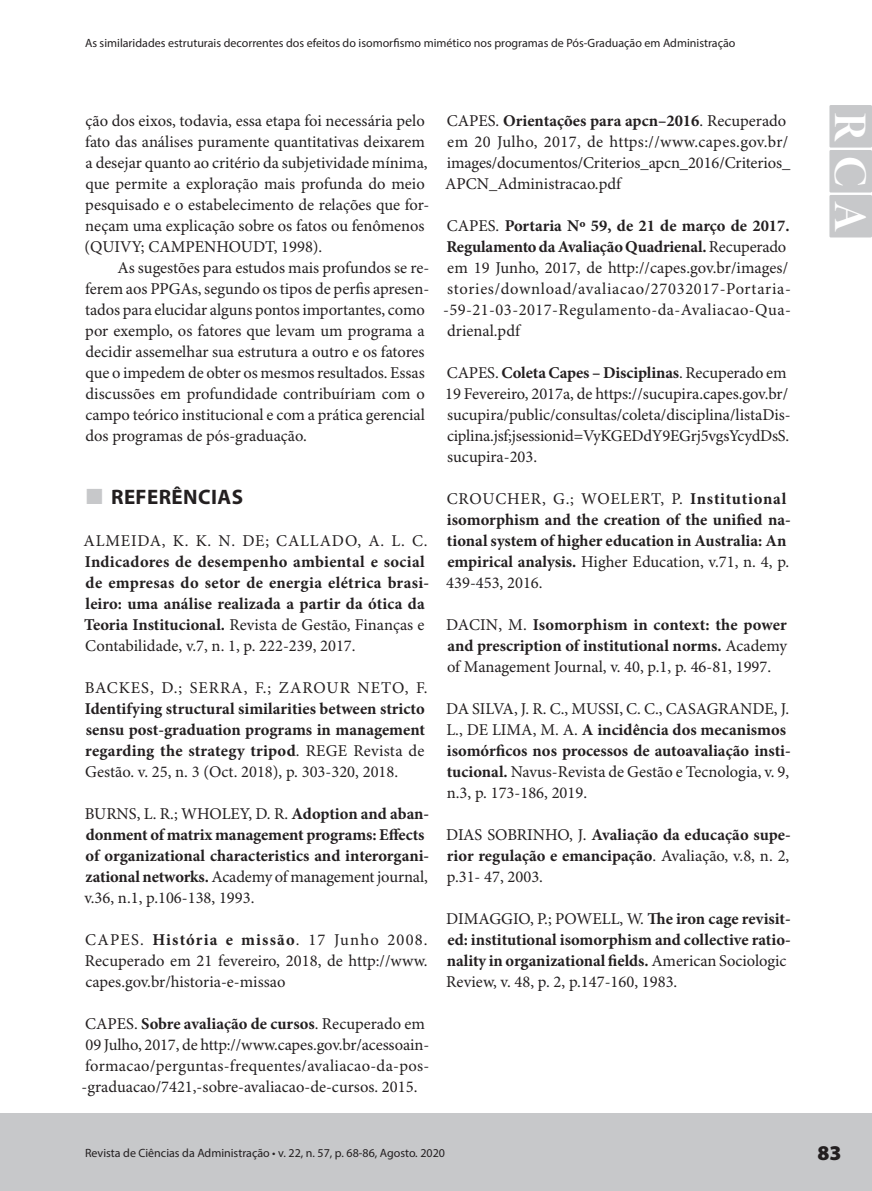
<style>
.page{position:relative;width:872px;height:1191px;background:#fff}
.page>*{position:absolute;margin:0;border:0;box-sizing:border-box;transform-origin:0 0}
.t1{font:46.8px "Minion Pro Bold Disp";color:#fff}
.t2{font:700 21px "Myriad Pro";letter-spacing:.02em;color:#231f20}
.t3{font:900 21px "Myriad Pro";color:#231f20}
.t4{font:16.5px/21px "Minion Pro";color:#231f20}
.t5{font:700 16.5px/21px "Minion Pro";color:#231f20}
.t6{font:16.5px/21px "Minion Pro";letter-spacing:.03em;color:#231f20}
.t7{font:16.5px "Minion Pro";letter-spacing:.06em;color:#231f20}
.t8{font:16.5px "Minion Pro";letter-spacing:.045em;color:#231f20}
.t9{font:12px "Myriad Pro";color:#231f20}
.s1{font-weight:400}
.s2{font-weight:700}
</style>
<div class="page">
<div style="left:0;top:1113px;width:872px;height:78px;background:#c7c8ca"></div>
<div style="left:829px;top:105px;width:43px;height:43px;background:#c7c8ca"></div>
<div style="left:829px;top:150px;width:43px;height:42px;background:#c7c8ca"></div>
<div style="left:829px;top:195px;width:43px;height:42px;background:#c7c8ca"></div>
<p class="t9" style="left:85px;top:35px;width:652px">As similaridades estruturais decorrentes dos efeitos do isomorfismo mimético nos programas de Pós-Graduação em Administração</p>
<p class="t4" style="left:85px;top:111px;width:346px">ção dos eixos, todavia, essa etapa foi necessária pelo fato das análises puramente quantitativas deixarem a desejar quanto ao critério da subjetividade mínima, que permite a exploração mais profunda do meio pesquisado e o estabelecimento de relações que for&shy;neçam uma explicação sobre os fatos ou fenômenos (QUIVY; CAMPENHOUDT, 1998).</p>
<p class="t4" style="left:85px;top:258px;width:346px;text-indent:33px">As sugestões para estudos mais profundos se re&shy;ferem aos PPGAs, segundo os tipos de perfis apresen&shy;tados para elucidar alguns pontos importantes, como por exemplo, os fatores que levam um programa a decidir assemelhar sua estrutura a outro e os fatores que o impedem de obter os mesmos resultados. Essas discussões em profundidade contribuíriam com o campo teórico institucional e com a prática gerencial dos programas de pós-graduação.</p>
<p class="t2" style="left:111px;top:483px;width:133px">REFERÊNCIAS</p>
<p class="t8" style="left:84px;top:531px;width:345px">ALMEIDA, K. K. N. DE; CALLADO, A. L. C.</p>
<p class="t5" style="left:84px;top:552px;width:346px">Indicadores de desempenho ambiental e social de empresas do setor de energia elétrica brasi&shy;leiro: uma análise realizada a partir da ótica da Teoria Institucional. <span class="s1">Revista de Gestão, Finanças e Contabilidade, v.7, n. 1, p. 222-239, 2017.</span></p>
<p class="t7" style="left:85px;top:678px;width:344px">BACKES, D.; SERRA, F.; ZAROUR NETO, F.</p>
<p class="t5" style="left:85px;top:699px;width:342px;text-align:justify">Identifying structural similarities between stricto sensu post-graduation programs in management regarding the strategy tripod<span class="s1">. REGE Revista de Gestão. v. 25, n. 3 (Oct. 2018), p. 303-320, 2018.</span></p>
<p class="t5" style="left:84px;top:804px;width:346px"><span class="s1">BURNS, L. R.; WHOLEY, D. R.</span> Adoption and aban&shy;donment of matrix management programs: Effects of organizational characteristics and interorgani&shy;zational networks. <span class="s1">Academy of management journal, v.36, n.1, p.106-138, 1993.</span></p>
<p class="t4" style="left:85px;top:930px;width:344px;text-align:justify">CAPES. <span class="s2">História e missão</span>. 17 Junho 2008.<br>Recuperado em 21 fevereiro, 2018, de http://www. capes.gov.br/historia-e-missao</p>
<p class="t4" style="left:81px;top:1014px;width:349px">CAPES. <span class="s2">Sobre avaliação de cursos</span>. Recuperado em 09 Julho, 2017, de http://www.capes.gov.br/acessoain&shy;formacao/perguntas-frequentes/avaliacao-da-pos--graduacao/7421,-sobre-avaliacao-de-cursos. 2015.</p>
<p class="t4" style="left:445px;top:111px;width:347px">CAPES. <span class="s2">Orientações para apcn–2016</span>. Recuperado em 20 Julho, 2017, de https://www.capes.gov.br/ images/documentos/Criterios_apcn_2016/Criterios_ APCN_Administracao.pdf</p>
<p class="t6" style="left:443px;top:216px;width:349px">CAPES. <span class="s2">Portaria Nº 59, de 21 de março de 2017.<br>Regulamento da Avaliação Quadrienal.</span> Recuperado em 19 Junho, 2017, de http://capes.gov.br/images/ stories/download/avaliacao/27032017-Portaria--59-21-03-2017-Regulamento-da-Avaliacao-Qua&shy;drienal.pdf</p>
<p class="t4" style="left:445px;top:363px;width:347px">CAPES. <span class="s2">Coleta Capes – Disciplinas</span>. Recuperado em 19 Fevereiro, 2017a, de https://sucupira.capes.gov.br/ sucupira/public/consultas/coleta/disciplina/listaDis&shy;ciplina.jsf;jsessionid=VyKGEDdY9EGrj5vgsYcydDsS. sucupira-203.</p>
<p class="t5" style="left:446px;top:489px;width:346px"><span class="s1">CROUCHER, G.; WOELERT, P.</span> Institutional isomorphism and the creation of the unified na&shy;tional system of higher education in Australia: An empirical analysis. <span class="s1">Higher Education, v.71, n. 4, p.<br>439-453, 2016.</span></p>
<p class="t5" style="left:446px;top:615px;width:342px;text-align:justify"><span class="s1">DACIN, M.</span> Isomorphism in context: the power and prescription of institutional norms. <span class="s1">Academy of Management Journal, v. 40, p.1, p. 46-81, 1997.</span></p>
<p class="t4" style="left:446px;top:699px;width:346px">DA SILVA, J. R. C., MUSSI, C. C., CASAGRANDE, J.<br>L., DE LIMA, M. A. <span class="s2">A incidência dos mecanismos isomórficos nos processos de autoavaliação insti&shy;tucional.</span> Navus-Revista de Gestão e Tecnologia, v. 9, n.3, p. 173-186, 2019.</p>
<p class="t5" style="left:446px;top:825px;width:346px;text-align:justify"><span class="s1">DIAS SOBRINHO, J.</span> Avaliação da educação supe&shy;rior regulação e emancipação<span class="s1">. Avaliação, v.8, n. 2, p.31- 47, 2003.</span></p>
<p class="t5" style="left:446px;top:909px;width:346px"><span class="s1">DIMAGGIO, P.; POWELL, W.</span> The iron cage revisit&shy;ed: institutional isomorphism and collective ratio&shy;nality in organizational fields. <span class="s1">American Sociologic Review, v. 48, p. 2, p.147-160, 1983.</span></p>
<h1 class="t1" style="left:878px;top:112px;width:121px;rotate:90deg">RCA</h1>
<p class="t9" style="left:85px;top:1145px;width:361px">Revista de Ciências da Administração • v. 22, n. 57, p. 68-86, Agosto. 2020</p>
<p class="t3" style="left:817px;top:1141px;width:26px">83</p>
</div>
